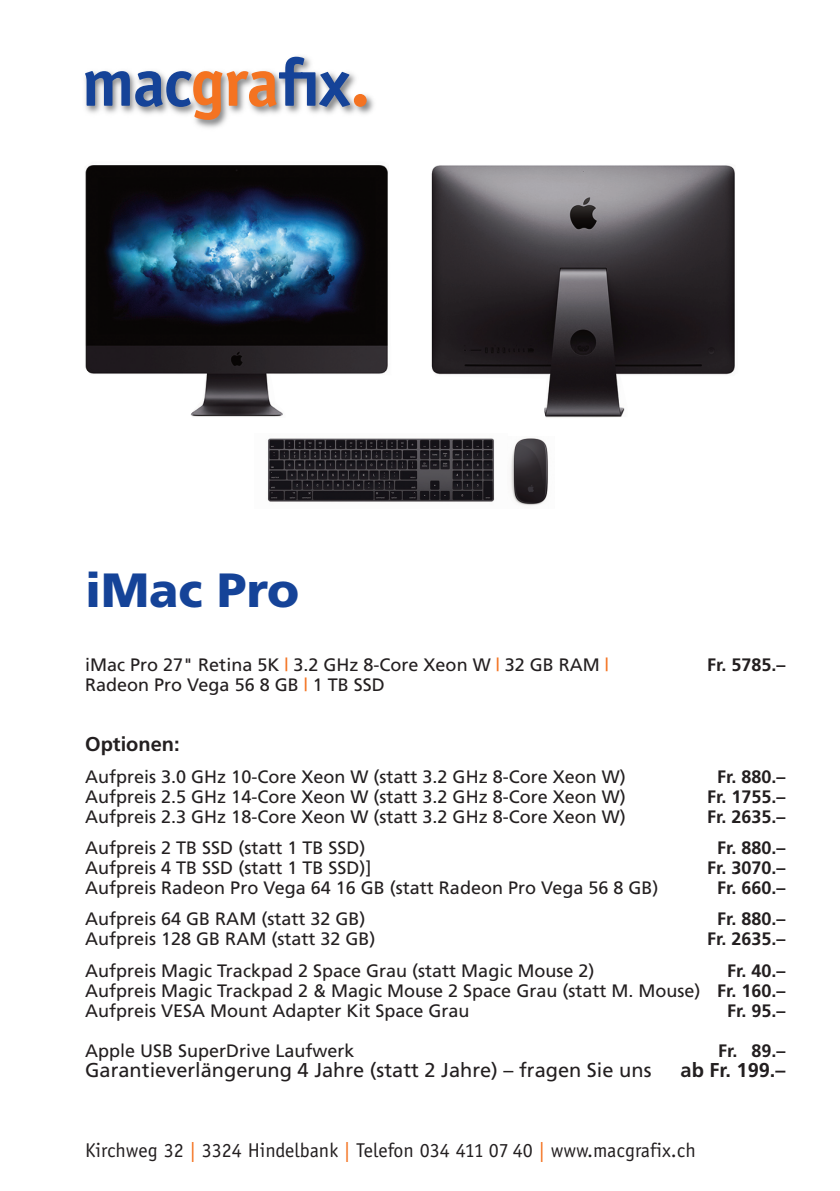
<style>
.page{position:relative;width:840px;height:1191px;background:#fff}
.page>*{position:absolute;margin:0;border:0;box-sizing:border-box;transform-origin:0 0}
.t1{font:900 48px "Frutiger";color:#154398}
.t2{font:20px "Officina Sans";color:#231f20}
.t3{font:20px "Frutiger";color:#231f20}
.t4{font:700 20px "Frutiger";color:#231f20}
.t5{font:18px/20px "Frutiger";color:#231f20;text-align:justify}
.t6{font:700 18px "Frutiger";color:#231f20}
.s1{color:#f47321}
.s2{font-weight:700}
</style>
<div class="page">
<img style="left:195px;top:56px;width:179px;height:72px">
<svg style="left:85px;top:57px;width:265px;height:63px"></svg>
<div style="left:353px;top:94px;width:13px;height:13px;background:#f47321;border-radius:50%"></div>
<img style="left:431px;top:165px;width:304px;height:253px">
<img style="left:85px;top:165px;width:303px;height:252px">
<img style="left:267px;top:438px;width:228px;height:64px">
<img style="left:510px;top:438px;width:38px;height:68px">
<h1 class="t1" style="left:85px;top:561px;width:215px">iMac Pro</h1>
<p class="t5" style="left:85px;top:655px;width:525px">iMac Pro 27" Retina 5K <span class="s1">|</span> 3.2 GHz 8-Core Xeon W <span class="s1">|</span> 32 GB RAM <span class="s1">|</span></p>
<p class="t6" style="left:706px;top:654px;width:80px">Fr. 5785.–</p>
<p class="t5" style="left:85px;top:675px;width:301px">Radeon Pro Vega 56 8 GB <span class="s1">|</span> 1 TB SSD</p>
<p class="t4" style="left:85px;top:732px;width:96px">Optionen:</p>
<p class="t5" style="left:85px;top:766px;width:542px">Aufpreis 3.0 GHz 10-Core Xeon W (statt 3.2 GHz 8-Core Xeon W)</p>
<p class="t6" style="left:716px;top:766px;width:70px">Fr. 880.–</p>
<p class="t5" style="left:85px;top:786px;width:542px">Aufpreis 2.5 GHz 14-Core Xeon W (statt 3.2 GHz 8-Core Xeon W)</p>
<p class="t6" style="left:706px;top:786px;width:80px">Fr. 1755.–</p>
<p class="t5" style="left:85px;top:806px;width:542px">Aufpreis 2.3 GHz 18-Core Xeon W (statt 3.2 GHz 8-Core Xeon W)</p>
<p class="t6" style="left:706px;top:806px;width:80px">Fr. 2635.–</p>
<p class="t5" style="left:85px;top:837px;width:282px">Aufpreis 2 TB SSD (statt 1 TB SSD)</p>
<p class="t6" style="left:716px;top:837px;width:70px">Fr. 880.–</p>
<p class="t5" style="left:85px;top:857px;width:288px">Aufpreis 4 TB SSD (statt 1 TB SSD)]</p>
<p class="t6" style="left:706px;top:857px;width:80px">Fr. 3070.–</p>
<p class="t5" style="left:85px;top:877px;width:574px">Aufpreis Radeon Pro Vega 64 16 GB (statt Radeon Pro Vega 56 8 GB)</p>
<p class="t6" style="left:716px;top:877px;width:70px">Fr. 660.–</p>
<p class="t5" style="left:85px;top:909px;width:282px">Aufpreis 64 GB RAM (statt 32 GB)</p>
<p class="t6" style="left:716px;top:908px;width:70px">Fr. 880.–</p>
<p class="t5" style="left:85px;top:929px;width:292px">Aufpreis 128 GB RAM (statt 32 GB)</p>
<p class="t6" style="left:706px;top:928px;width:80px">Fr. 2635.–</p>
<p class="t5" style="left:85px;top:960px;width:510px">Aufpreis Magic Trackpad 2 Space Grau (statt Magic Mouse 2)</p>
<p class="t5" style="left:85px;top:960px;width:701px;text-indent:641px"><span class="s2">Fr. 40.– </span>Aufpreis Magic Trackpad 2 &amp; Magic Mouse 2 Space Grau (statt M. Mouse) <span class="s2">Fr. 160.– </span>Aufpreis VESA Mount Adapter Kit Space Grau</p>
<p class="t6" style="left:726px;top:1000px;width:60px">Fr. 95.–</p>
<p class="t5" style="left:85px;top:1040px;width:271px">Apple USB SuperDrive Laufwerk</p>
<p class="t6" style="left:717px;top:1040px;width:69px">Fr. 89.–</p>
<p class="t3" style="left:85px;top:1058px;width:567px">Garantieverlängerung 4 Jahre (statt 2 Jahre) – fragen Sie uns</p>
<p class="t4" style="left:680px;top:1058px;width:106px">ab Fr. 199.–</p>
<p class="t2" style="left:85px;top:1138px;width:612px">Kirchweg 32 <span class="s1">|</span> 3324 Hindelbank <span class="s1">|</span> Telefon 034 411 07 40 <span class="s1">|</span> www.macgrafix.ch</p>
</div>
